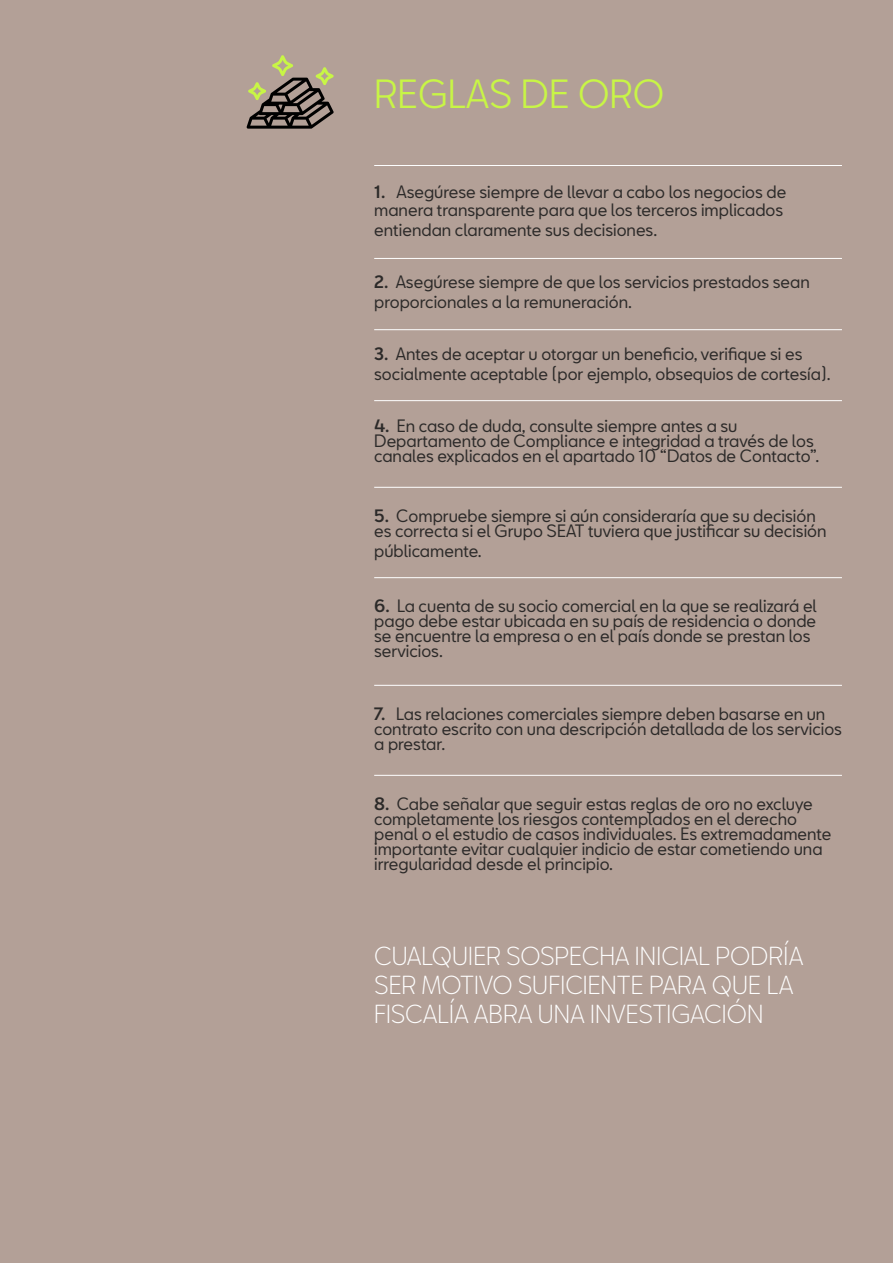
<style>
.page{position:relative;width:893px;height:1263px;background:#b3a097}
.page>*{position:absolute;margin:0;border:0;box-sizing:border-box;transform-origin:0 0}
.What_Should_I_Do_Tit{font:37.5px "SEATBCN";color:#c8f546}
.t1{font:300 24px/28.8px "SEATBCN";letter-spacing:.005em;color:#fff}
.t2{font:16.5px/15px "SEATBCN";color:#2c2a29}
.s1{font-weight:500}
</style>
<div class="page">
<svg style="left:246px;top:55px;width:88px;height:74px"></svg>
<hr style="left:374px;top:165px;width:468px;height:1px;background:#fff">
<hr style="left:374px;top:258px;width:468px;height:1px;background:#fff">
<hr style="left:374px;top:329px;width:468px;height:1px;background:#fff">
<hr style="left:374px;top:400px;width:468px;height:1px;background:#fff">
<hr style="left:374px;top:487px;width:468px;height:1px;background:#fff">
<hr style="left:374px;top:577px;width:468px;height:1px;background:#fff">
<hr style="left:374px;top:685px;width:468px;height:1px;background:#fff">
<hr style="left:374px;top:775px;width:468px;height:1px;background:#fff">
<p class="What_Should_I_Do_Tit" style="left:374px;top:67px;width:292px">REGLAS DE ORO</p>
<p class="t2" style="left:374px;top:184px;width:414px;line-height:18px"><span class="s1">1.</span> Asegúrese siempre de llevar a cabo los negocios de manera transparente para que los terceros implicados</p>
<p class="t2" style="left:374px;top:223px;width:285px">entiendan claramente sus decisiones.</p>
<p class="t2" style="left:374px;top:273px;width:437px;line-height:19.8px"><span class="s1">2.</span> Asegúrese siempre de que los servicios prestados sean proporcionales a la remuneración.</p>
<p class="t2" style="left:374px;top:345px;width:458px;line-height:19.8px"><span class="s1">3.</span> Antes de aceptar u otorgar un beneficio, verifique si es socialmente aceptable (por ejemplo, obsequios de cortesía).</p>
<p class="t2" style="left:374px;top:419px;width:447px"><span class="s1">4.</span> En caso de duda, consulte siempre antes a su<br>Departamento de Compliance e integridad a través de los canales explicados en el apartado 10 “Datos de Contacto”.</p>
<p class="t2" style="left:374px;top:509px;width:454px"><span class="s1">5.</span> Compruebe siempre si aún consideraría que su decisión es correcta si el Grupo SEAT tuviera que justificar su decisión</p>
<p class="t2" style="left:374px;top:544px;width:109px">públicamente.</p>
<p class="t2" style="left:374px;top:599px;width:444px"><span class="s1">6.</span> La cuenta de su socio comercial en la que se realizará el pago debe estar ubicada en su país de residencia o donde se encuentre la empresa o en el país donde se prestan los servicios.</p>
<p class="t2" style="left:374px;top:707px;width:469px"><span class="s1">7.</span> Las relaciones comerciales siempre deben basarse en un contrato escrito con una descripción detallada de los servicios a prestar.</p>
<p class="t2" style="left:374px;top:797px;width:459px"><span class="s1">8.</span> Cabe señalar que seguir estas reglas de oro no excluye completamente los riesgos contemplados en el derecho penal o el estudio de casos individuales. Es extremadamente importante evitar cualquier indicio de estar cometiendo una irregularidad desde el principio.</p>
<p class="t1" style="left:374px;top:943px;width:430px">CUALQUIER SOSPECHA INICIAL PODRÍA<br>SER MOTIVO SUFICIENTE PARA QUE LA<br>FISCALÍA ABRA UNA INVESTIGACIÓN</p>
</div>
